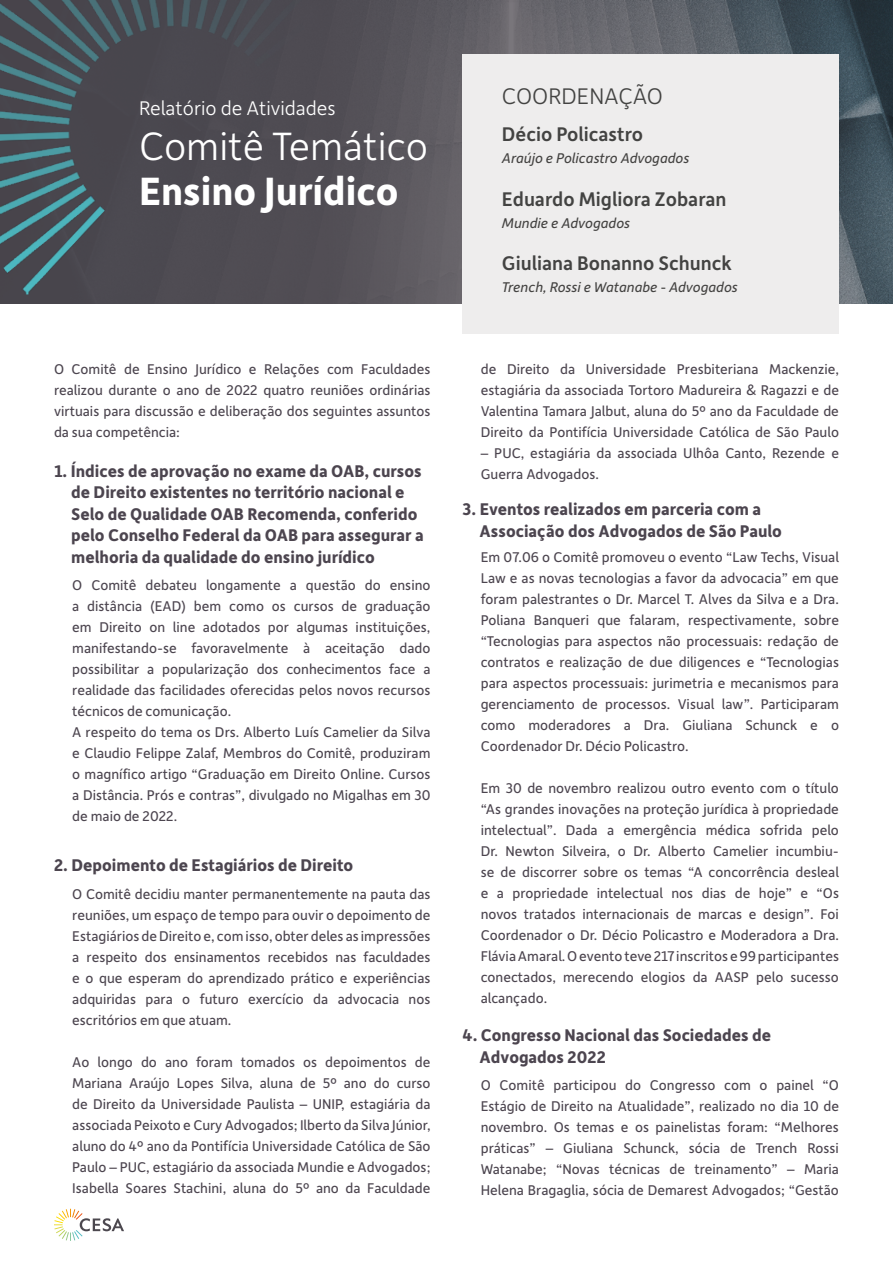
<style>
.page{position:relative;width:893px;height:1263px;background:#fff}
.page>*{position:absolute;margin:0;border:0;box-sizing:border-box;transform-origin:0 0}
.t1{font:300 42px "Depot New";color:#fff}
.t2{font:700 42px "Depot New";color:#fff}
.t3{font:300 24px "Depot New";color:#434342}
.t4{font:500 21px "Depot New";color:#434342}
.t5{font:300 21px "Depot New";color:#fff}
.t6{font:700 18px/21.6px "Depot New";color:#4c454f}
.t7{font:15px/21px "Depot New";color:#4c454f;text-align:justify}
.t8{font:italic 15px "Depot New";color:#444342}
</style>
<div class="page">
<svg style="left:54px;top:1209px;width:70px;height:32px"></svg>
<svg style="left:0;top:0;width:893px;height:304px;background:#545961"></svg>
<div style="left:462px;top:54px;width:377px;height:280px;background:#eeeded"></div>
<img style="left:0;top:0;width:397px;height:295px">
<h3 class="t5" style="left:139px;top:94px;width:198px">Relatório de Atividades</h3>
<h1 class="t1" style="left:139px;top:118px;width:291px">Comitê Temático</h1>
<h1 class="t2" style="left:139px;top:163px;width:261px">Ensino Jurídico</h1>
<p class="t7" style="left:54px;top:358px;width:378px">O Comitê de Ensino Jurídico e Relações com Faculdades realizou durante o ano de 2022 quatro reuniões ordinárias virtuais para discussão e deliberação dos seguintes assuntos da sua competência:</p>
<p class="t6" style="left:71px;top:459px;width:354px;text-indent:-17px">1. Índices de aprovação no exame da OAB, cursos de Direito existentes no território nacional e Selo de Qualidade OAB Recomenda, conferido pelo Conselho Federal da OAB para assegurar a melhoria da qualidade do ensino jurídico</p>
<p class="t7" style="left:72px;top:574px;width:360px;text-align:left">O Comitê debateu longamente a questão do ensino a distância (EAD) bem como os cursos de graduação em Direito on line adotados por algumas instituições, manifestando-se favoravelmente à aceitação dado possibilitar a popularização dos conhecimentos face a realidade das facilidades oferecidas pelos novos recursos técnicos de comunicação.<br>A respeito do tema os Drs. Alberto Luís Camelier da Silva e Claudio Felippe Zalaf, Membros do Comitê, produziram o magnífico artigo “Graduação em Direito Online. Cursos a Distância. Prós e contras”, divulgado no Migalhas em 30 de maio de 2022.</p>
<p class="t6" style="left:54px;top:854px;width:301px">2. Depoimento de Estagiários de Direito</p>
<p class="t7" style="left:72px;top:883px;width:360px">O Comitê decidiu manter permanentemente na pauta das reuniões, um espaço de tempo para ouvir o depoimento de Estagiários de Direito e, com isso, obter deles as impressões a respeito dos ensinamentos recebidos nas faculdades e o que esperam do aprendizado prático e experiências adquiridas para o futuro exercício da advocacia nos escritórios em que atuam.</p>
<p class="t7" style="left:72px;top:1051px;width:360px">Ao longo do ano foram tomados os depoimentos de Mariana Araújo Lopes Silva, aluna de 5º ano do curso de Direito da Universidade Paulista – UNIP, estagiária da associada Peixoto e Cury Advogados; Ilberto da Silva Júnior, aluno do 4º ano da Pontifícia Universidade Católica de São Paulo – PUC, estagiário da associada Mundie e Advogados; Isabella Soares Stachini, aluna do 5º ano da Faculdade</p>
<h2 class="t3" style="left:502px;top:80px;width:163px">COORDENAÇÃO</h2>
<h3 class="t4" style="left:502px;top:121px;width:143px">Décio Policastro</h3>
<p class="t8" style="left:502px;top:149px;width:189px">Araújo e Policastro Advogados</p>
<h3 class="t4" style="left:502px;top:185px;width:226px">Eduardo Migliora Zobaran</h3>
<p class="t8" style="left:502px;top:213px;width:130px">Mundie e Advogados</p>
<h3 class="t4" style="left:502px;top:249px;width:231px">Giuliana Bonanno Schunck</h3>
<p class="t8" style="left:502px;top:277px;width:237px">Trench, Rossi e Watanabe - Advogados</p>
<p class="t7" style="left:481px;top:358px;width:360px">de Direito da Universidade Presbiteriana Mackenzie, estagiária da associada Tortoro Madureira &amp; Ragazzi e de Valentina Tamara Jalbut, aluna do 5º ano da Faculdade de Direito da Pontifícia Universidade Católica de São Paulo</p>
<p class="t7" style="left:481px;top:442px;width:360px">– PUC, estagiária da associada Ulhôa Canto, Rezende e<br>Guerra Advogados.</p>
<p class="t6" style="left:480px;top:497px;width:304px;text-indent:-17px">3. Eventos realizados em parceria com a<br>Associação dos Advogados de São Paulo</p>
<p class="t7" style="left:481px;top:546px;width:360px">Em 07.06 o Comitê promoveu o evento “Law Techs, Visual Law e as novas tecnologias a favor da advocacia” em que foram palestrantes o Dr. Marcel T. Alves da Silva e a Dra.<br>Poliana Banqueri que falaram, respectivamente, sobre “Tecnologias para aspectos não processuais: redação de contratos e realização de due diligences e “Tecnologias para aspectos processuais: jurimetria e mecanismos para gerenciamento de processos. Visual law”. Participaram como moderadores a Dra. Giuliana Schunck e o Coordenador Dr. Décio Policastro.</p>
<p class="t7" style="left:481px;top:777px;width:360px">Em 30 de novembro realizou outro evento com o título “As grandes inovações na proteção jurídica à propriedade intelectual”. Dada a emergência médica sofrida pelo Dr. Newton Silveira, o Dr. Alberto Camelier incumbiu&shy;se de discorrer sobre os temas “A concorrência desleal e a propriedade intelectual nos dias de hoje” e “Os novos tratados internacionais de marcas e design”. Foi Coordenador o Dr. Décio Policastro e Moderadora a Dra.<br>Flávia Amaral. O evento teve 217 inscritos e 99 participantes conectados, merecendo elogios da AASP pelo sucesso alcançado.</p>
<p class="t6" style="left:480px;top:1023px;width:293px;text-indent:-17px">4. Congresso Nacional das Sociedades de<br>Advogados 2022</p>
<p class="t7" style="left:481px;top:1073px;width:360px">O Comitê participou do Congresso com o painel “O Estágio de Direito na Atualidade”, realizado no dia 10 de novembro. Os temas e os painelistas foram: “Melhores práticas” – Giuliana Schunck, sócia de Trench Rossi Watanabe; “Novas técnicas de treinamento” – Maria Helena Bragaglia, sócia de Demarest Advogados; “Gestão</p>
</div>
